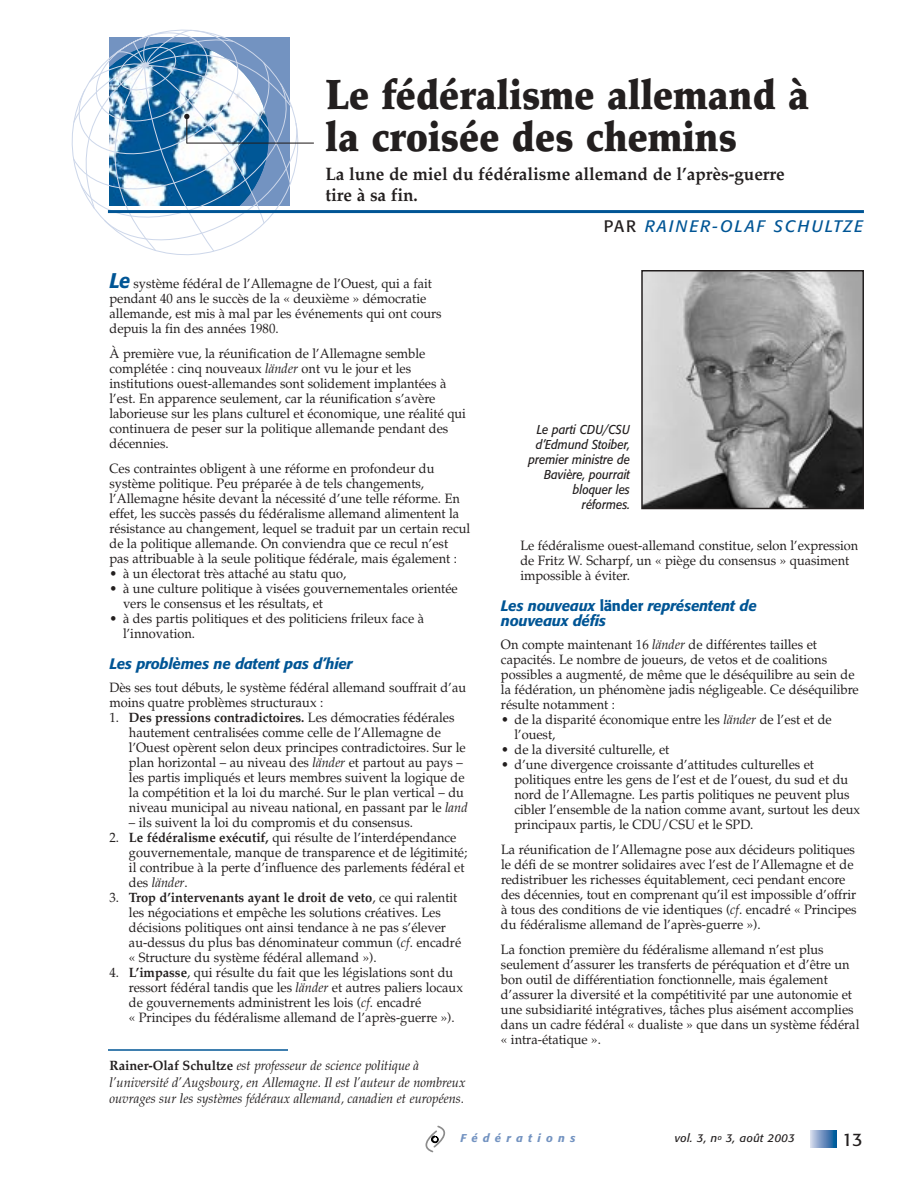
<style>
.page{position:relative;width:918px;height:1188px;background:#fff}
.page>*{position:absolute;margin:0;border:0;box-sizing:border-box;transform-origin:0 0}
.t1{font:900 42px/42px "Palatino";color:#231f1f;scale:.9 1}
.t2{font:700 18px/21px "Palatino";color:#231f1f;scale:.95 1}
.t3{font:18px "Formata";color:#231f1f}
.t4{font:italic 16.5px "Formata";letter-spacing:.115em;color:#005595}
.t5{font:italic 500 15px/15px "Formata";letter-spacing:-.02em;color:#005595}
.t6{font:13.5px/15px "Palatino";color:#231f1f;scale:.95 1}
.t7{font:italic 13.5px/16.5px "Palatino";color:#231f1f;scale:.95 1}
.t8{font:italic 12.75px/15px "Formata";color:#231f1f;text-align:right;scale:.9 1}
.t9{font:italic 11.25px "Formata";letter-spacing:.03em;color:#231f1f}
.t10{font:italic 500 11.25px "Formata";letter-spacing:.465em;color:#7393c1}
.s1{font-family:"Formata";font-weight:500;font-style:italic;font-size:21px;color:#005595}
.s2{font-style:italic}
.s3{font-weight:700}
.s4{font-weight:700;font-style:normal}
.s5{font-style:normal;color:#231f1f}
.s6{font-style:normal}
</style>
<div class="page">
<svg style="left:810px;top:1130px;width:27px;height:17px"></svg>
<svg style="left:425px;top:1125px;width:21px;height:28px"></svg>
<hr style="left:108px;top:1049px;width:180px;height:2px;background:#005595">
<svg style="left:71px;top:29px;width:222px;height:223px"></svg>
<hr style="left:108px;top:210px;width:756px;height:3px;background:#005595">
<hr style="left:187px;top:143px;width:127px;height:1px;background:#231f1f">
<svg style="left:184px;top:114px;width:5px;height:29px"></svg>
<img style="left:644px;top:273px;width:217px;height:233px">
<div style="left:641px;top:270px;width:223px;height:239px;border:2px solid #231f1f"></div>
<h1 class="t1" style="left:326px;top:78px;width:539px">Le fédéralisme allemand à la croisée des chemins</h1>
<h2 class="t2" style="left:326px;top:166px;width:485px">La lune de miel du fédéralisme allemand de l’après-guerre tire à sa fin.</h2>
<p class="t6" style="left:110px;top:278px;width:351px"><span class="s1">Le</span> système fédéral de l’Allemagne de l’Ouest, qui a fait pendant 40 ans le succès de la « deuxième » démocratie allemande, est mis à mal par les événements qui ont cours depuis la fin des années 1980.</p>
<p class="t6" style="left:110px;top:347px;width:377px">À première vue, la réunification de l’Allemagne semble complétée : cinq nouveaux <span class="s2">länder</span> ont vu le jour et les institutions ouest-allemandes sont solidement implantées à l’est. En apparence seulement, car la réunification s’avère laborieuse sur les plans culturel et économique, une réalité qui continuera de peser sur la politique allemande pendant des décennies.</p>
<p class="t6" style="left:110px;top:462px;width:381px">Ces contraintes obligent à une réforme en profondeur du système politique. Peu préparée à de tels changements, l’Allemagne hésite devant la nécessité d’une telle réforme. En effet, les succès passés du fédéralisme allemand alimentent la résistance au changement, lequel se traduit par un certain recul de la politique allemande. On conviendra que ce recul n’est pas attribuable à la seule politique fédérale, mais également :</p>
<p class="t6" style="left:110px;top:567px;width:251px">• à un électorat très attaché au statu quo,</p>
<p class="t6" style="left:123px;top:582px;width:354px;text-indent:-13px">• à une culture politique à visées gouvernementales orientée vers le consensus et les résultats, et</p>
<p class="t6" style="left:123px;top:612px;width:318px;text-indent:-13px">• à des partis politiques et des politiciens frileux face à l’innovation.</p>
<p class="t5" style="left:110px;top:657px;width:245px">Les problèmes ne datent pas d’hier</p>
<p class="t6" style="left:110px;top:681px;width:377px">Dès ses tout débuts, le système fédéral allemand souffrait d’au moins quatre problèmes structuraux :</p>
<p class="t6" style="left:129px;top:711px;width:358px;text-indent:-19px">1. <span class="s3">Des pressions contradictoires.</span> Les démocraties fédérales hautement centralisées comme celle de l’Allemagne de l’Ouest opèrent selon deux principes contradictoires. Sur le plan horizontal – au niveau des <span class="s2">länder</span> et partout au pays – les partis impliqués et leurs membres suivent la logique de la compétition et la loi du marché. Sur le plan vertical – du niveau municipal au niveau national, en passant par le <span class="s2">land</span></p>
<p class="t6" style="left:129px;top:816px;width:301px">– ils suivent la loi du compromis et du consensus.</p>
<p class="t6" style="left:129px;top:831px;width:358px;text-indent:-19px">2. <span class="s3">Le fédéralisme exécutif,</span> qui résulte de l’interdépendance gouvernementale, manque de transparence et de légitimité; il contribue à la perte d’influence des parlements fédéral et des <span class="s2">länder</span>.</p>
<p class="t6" style="left:129px;top:891px;width:351px;text-indent:-19px">3. <span class="s3">Trop d’intervenants ayant le droit de veto</span>, ce qui ralentit les négociations et empêche les solutions créatives. Les décisions politiques ont ainsi tendance à ne pas s’élever au-dessus du plus bas dénominateur commun (<span class="s2">cf</span>. encadré « Structure du système fédéral allemand »).</p>
<p class="t6" style="left:129px;top:966px;width:353px;text-indent:-19px">4. <span class="s3">L’impasse</span>, qui résulte du fait que les législations sont du ressort fédéral tandis que les <span class="s2">länder</span> et autres paliers locaux de gouvernements administrent les lois (<span class="s2">cf</span>. encadré<br>« Principes du fédéralisme allemand de l’après-guerre »).</p>
<p class="t7" style="left:110px;top:1059px;width:376px"><span class="s4">Rainer-Olaf Schultze</span> est professeur de science politique à l’université d’Augsbourg, en Allemagne. Il est l’auteur de nombreux ouvrages sur les systèmes fédéraux allemand, canadien et européens.</p>
<p class="t4" style="left:604px;top:219px;width:261px"><span class="s5">PAR</span> RAINER-OLAF SCHULTZE</p>
<p class="t8" style="left:528px;top:423px;width:114px">Le parti CDU/CSU d’Edmund Stoiber, premier ministre de<br>Bavière, pourrait bloquer les réformes.</p>
<p class="t6" style="left:520px;top:539px;width:357px">Le fédéralisme ouest-allemand constitue, selon l’expression de Fritz W. Scharpf, un « piège du consensus » quasiment impossible à éviter.</p>
<p class="t5" style="left:501px;top:599px;width:257px">Les nouveaux <span class="s6">länder</span> représentent de nouveaux défis</p>
<p class="t6" style="left:501px;top:639px;width:378px">On compte maintenant 16 <span class="s2">länder</span> de différentes tailles et capacités. Le nombre de joueurs, de vetos et de coalitions possibles a augmenté, de même que le déséquilibre au sein de la fédération, un phénomène jadis négligeable. Ce déséquilibre résulte notamment :</p>
<p class="t6" style="left:515px;top:714px;width:335px;text-indent:-13px">• de la disparité économique entre les <span class="s2">länder</span> de l’est et de l’ouest,</p>
<p class="t6" style="left:501px;top:744px;width:179px">• de la diversité culturelle, et</p>
<p class="t6" style="left:515px;top:759px;width:365px;text-indent:-13px">• d’une divergence croissante d’attitudes culturelles et politiques entre les gens de l’est et de l’ouest, du sud et du nord de l’Allemagne. Les partis politiques ne peuvent plus cibler l’ensemble de la nation comme avant, surtout les deux principaux partis, le CDU/CSU et le SPD.</p>
<p class="t6" style="left:501px;top:843px;width:376px">La réunification de l’Allemagne pose aux décideurs politiques le défi de se montrer solidaires avec l’est de l’Allemagne et de redistribuer les richesses équitablement, ceci pendant encore des décennies, tout en comprenant qu’il est impossible d’offrir à tous des conditions de vie identiques (<span class="s2">cf</span>. encadré « Principes du fédéralisme allemand de l’après-guerre »).</p>
<p class="t6" style="left:501px;top:943px;width:379px">La fonction première du fédéralisme allemand n’est plus seulement d’assurer les transferts de péréquation et d’être un bon outil de différentiation fonctionnelle, mais également d’assurer la diversité et la compétitivité par une autonomie et une subsidiarité intégratives, tâches plus aisément accomplies dans un cadre fédéral « dualiste » que dans un système fédéral « intra-étatique ».</p>
<p class="t10" style="left:461px;top:1133px;width:116px">Fédérations</p>
<p class="t9" style="left:675px;top:1133px;width:122px">vol. 3, n<sup>o</sup> 3, août 2003</p>
<h2 class="t3" style="left:842px;top:1132px;width:22px">13</h2>
</div>
